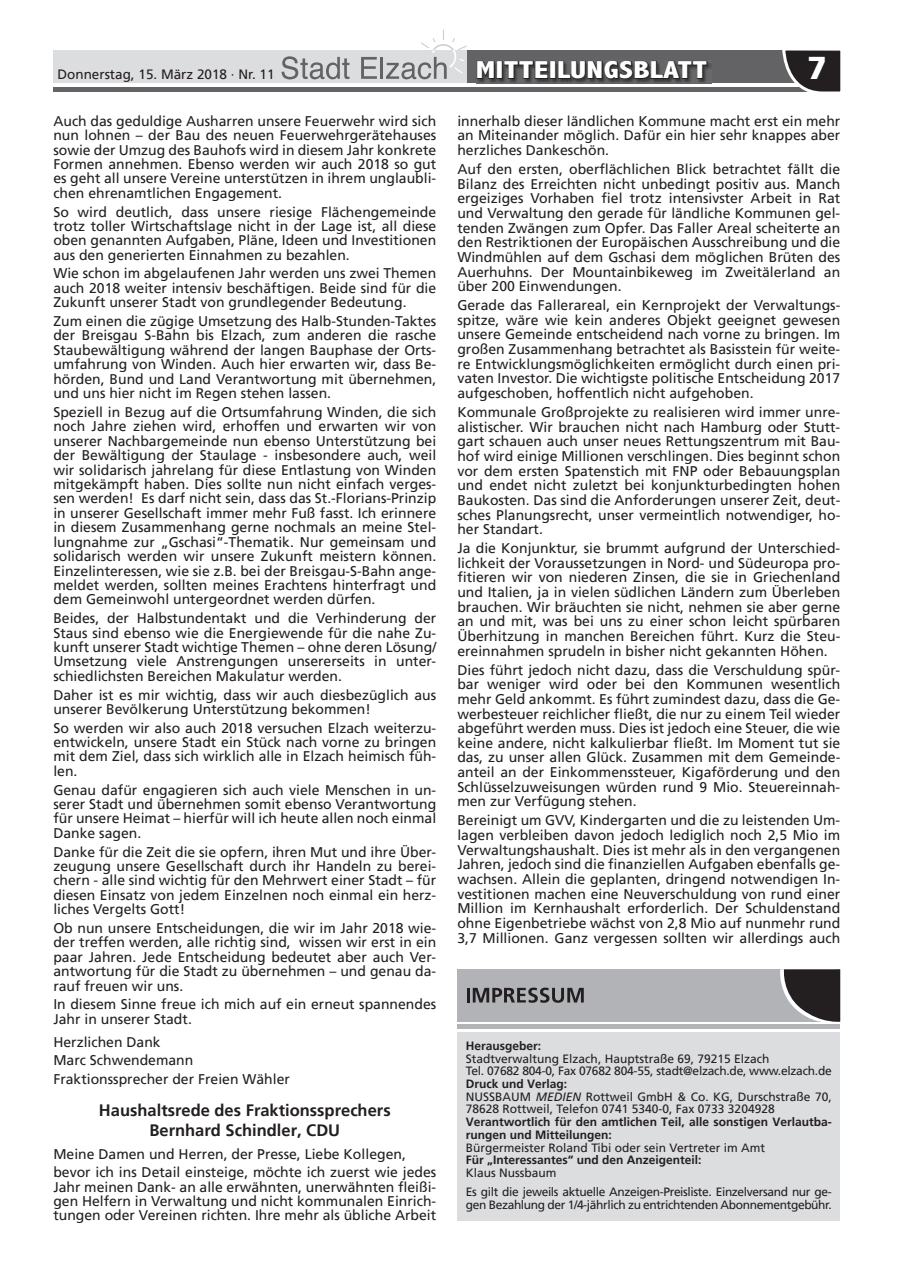
<style>
.page{position:relative;width:902px;height:1280px;background:#fff}
.page>*{position:absolute;margin:0;border:0;box-sizing:border-box;transform-origin:0 0}
.t1{font:900 31.5px "Frutiger";color:#fff}
.t2{font:800 condensed 24.45px "Abadi";letter-spacing:.01em;color:#fff;scale:1.26 1}
.t3{font:700 16.5px/19.5px "Frutiger";color:#231f20;text-align:center}
.t4{font:13.95px/14.4px "Frutiger";color:#231f20;text-align:justify}
.t5{font:13.5px "Frutiger";color:#231f20}
.t6{font:12px/12.8px "Frutiger";color:#231f20}
.t7{font:12px/19.2px "Frutiger";letter-spacing:-.03em;color:#231f20}
.t8{font:700 12px/12.8px "Frutiger";color:#231f20}
.s1{font-weight:700}
.s2{font-style:italic}
</style>
<div class="page">
<div style="left:53px;top:51px;width:787px;height:32px;background:#dcdddf"></div>
<div style="left:467px;top:51px;width:361px;height:32px;background:#636366"></div>
<hr style="left:53px;top:87px;width:787px;height:4px;background:#636366">
<svg style="left:780px;top:50px;width:61px;height:42px"></svg>
<svg style="left:281px;top:56px;width:68px;height:23px"></svg>
<svg style="left:361px;top:57px;width:16px;height:22px"></svg>
<hr style="left:380px;top:57px;width:3px;height:22px;background:#636366">
<svg style="left:386px;top:29px;width:81px;height:50px"></svg>
<img style="left:478px;top:63px;width:233px;height:20px">
<svg style="left:476px;top:60px;width:232px;height:20px"></svg>
<div style="left:457px;top:969px;width:383px;height:52px;background:#b2b3b7"></div>
<div style="left:457px;top:1031px;width:383px;height:189px;background:#dcdddf"></div>
<hr style="left:457px;top:1024px;width:383px;height:4px;background:#b2b3b7">
<hr style="left:466px;top:988px;width:3px;height:14px;background:#231f20">
<svg style="left:472px;top:987px;width:111px;height:16px"></svg>
<svg style="left:777px;top:969px;width:63px;height:53px"></svg>
<p class="t5" style="left:57px;top:66px;width:219px">Donnerstag, 15. März 2018 · Nr. 11</p>
<h2 class="t2" style="left:476px;top:57px;width:185px">MITTEILUNGSBLATT</h2>
<h1 class="t1" style="left:807px;top:49px;width:21px">7</h1>
<p class="t4" style="left:53px;top:114px;width:384px">Auch das geduldige Ausharren unsere Feuerwehr wird sich nun lohnen – der Bau des neuen Feuerwehrgerätehauses sowie der Umzug des Bauhofs wird in diesem Jahr konkrete Formen annehmen. Ebenso werden wir auch 2018 so gut es geht all unsere Vereine unterstützen in ihrem unglaubli&shy;chen ehrenamtlichen Engagement.</p>
<p class="t4" style="left:53px;top:204px;width:384px">So wird deutlich, dass unsere riesige Flächengemeinde trotz toller Wirtschaftslage nicht in der Lage ist, all diese oben genannten Aufgaben, Pläne, Ideen und Investitionen aus den generierten Einnahmen zu bezahlen.</p>
<p class="t4" style="left:53px;top:266px;width:384px">Wie schon im abgelaufenen Jahr werden uns zwei Themen auch 2018 weiter intensiv beschäftigen. Beide sind für die Zukunft unserer Stadt von grundlegender Bedeutung.</p>
<p class="t4" style="left:53px;top:314px;width:384px">Zum einen die zügige Umsetzung des Halb-Stunden-Taktes der Breisgau S-Bahn bis Elzach, zum anderen die rasche Staubewältigung während der langen Bauphase der Orts&shy;umfahrung von Winden. Auch hier erwarten wir, dass Be&shy;hörden, Bund und Land Verantwortung mit übernehmen, und uns hier nicht im Regen stehen lassen.</p>
<p class="t4" style="left:53px;top:405px;width:384px">Speziell in Bezug auf die Ortsumfahrung Winden, die sich noch Jahre ziehen wird, erhoffen und erwarten wir von unserer Nachbargemeinde nun ebenso Unterstützung bei der Bewältigung der Staulage - insbesondere auch, weil wir solidarisch jahrelang für diese Entlastung von Winden mitgekämpft haben. Dies sollte nun nicht einfach verges&shy;sen werden! Es darf nicht sein, dass das St.-Florians-Prinzip in unserer Gesellschaft immer mehr Fuß fasst. Ich erinnere in diesem Zusammenhang gerne nochmals an meine Stel&shy;lungnahme zur „Gschasi“-Thematik. Nur gemeinsam und solidarisch werden wir unsere Zukunft meistern können.<br>Einzelinteressen, wie sie z.B. bei der Breisgau-S-Bahn ange&shy;meldet werden, sollten meines Erachtens hinterfragt und dem Gemeinwohl untergeordnet werden dürfen.</p>
<p class="t4" style="left:53px;top:611px;width:384px">Beides, der Halbstundentakt und die Verhinderung der Staus sind ebenso wie die Energiewende für die nahe Zu&shy;kunft unserer Stadt wichtige Themen – ohne deren Lösung/ Umsetzung viele Anstrengungen unsererseits in unter&shy;schiedlichsten Bereichen Makulatur werden.</p>
<p class="t4" style="left:53px;top:687px;width:384px">Daher ist es mir wichtig, dass wir auch diesbezüglich aus unserer Bevölkerung Unterstützung bekommen!</p>
<p class="t4" style="left:53px;top:720px;width:384px">So werden wir also auch 2018 versuchen Elzach weiterzu&shy;entwickeln, unsere Stadt ein Stück nach vorne zu bringen mit dem Ziel, dass sich wirklich alle in Elzach heimisch füh&shy;len.</p>
<p class="t4" style="left:53px;top:782px;width:384px">Genau dafür engagieren sich auch viele Menschen in un&shy;serer Stadt und übernehmen somit ebenso Verantwortung für unsere Heimat – hierfür will ich heute allen noch einmal Danke sagen.</p>
<p class="t4" style="left:53px;top:844px;width:384px">Danke für die Zeit die sie opfern, ihren Mut und ihre Über&shy;zeugung unsere Gesellschaft durch ihr Handeln zu berei&shy;chern - alle sind wichtig für den Mehrwert einer Stadt – für diesen Einsatz von jedem Einzelnen noch einmal ein herz&shy;liches Vergelts Gott!</p>
<p class="t4" style="left:53px;top:921px;width:384px">Ob nun unsere Entscheidungen, die wir im Jahr 2018 wie&shy;der treffen werden, alle richtig sind, wissen wir erst in ein paar Jahren. Jede Entscheidung bedeutet aber auch Ver&shy;antwortung für die Stadt zu übernehmen – und genau da&shy;rauf freuen wir uns.</p>
<p class="t4" style="left:53px;top:997px;width:384px">In diesem Sinne freue ich mich auf ein erneut spannendes<br>Jahr in unserer Stadt.</p>
<p class="t4" style="left:53px;top:1032px;width:238px;line-height:18.6px;text-align:left">Herzlichen Dank<br>Marc Schwendemann<br>Fraktionssprecher der Freien Wähler</p>
<p class="t3" style="left:99px;top:1100px;width:293px">Haushaltsrede des Fraktionssprechers<br>Bernhard Schindler, CDU</p>
<p class="t4" style="left:53px;top:1144px;width:384px;line-height:18.6px">Meine Damen und Herren, der Presse, Liebe Kollegen, bevor ich ins Detail einsteige, möchte ich zuerst wie jedes</p>
<p class="t4" style="left:53px;top:1179px;width:384px">Jahr meinen Dank- an alle erwähnten, unerwähnten fleißi&shy;gen Helfern in Verwaltung und nicht kommunalen Einrich&shy;tungen oder Vereinen richten. Ihre mehr als übliche Arbeit</p>
<p class="t4" style="left:457px;top:113px;width:384px">innerhalb dieser ländlichen Kommune macht erst ein mehr an Miteinander möglich. Dafür ein hier sehr knappes aber herzliches Dankeschön.</p>
<p class="t4" style="left:457px;top:162px;width:384px">Auf den ersten, oberflächlichen Blick betrachtet fällt die Bilanz des Erreichten nicht unbedingt positiv aus. Manch ergeiziges Vorhaben fiel trotz intensivster Arbeit in Rat und Verwaltung den gerade für ländliche Kommunen gel&shy;tenden Zwängen zum Opfer. Das Faller Areal scheiterte an den Restriktionen der Europäischen Ausschreibung und die Windmühlen auf dem Gschasi dem möglichen Brüten des Auerhuhns. Der Mountainbikeweg im Zweitälerland an über 200 Einwendungen.</p>
<p class="t4" style="left:457px;top:298px;width:384px">Gerade das Fallerareal, ein Kernprojekt der Verwaltungs&shy;spitze, wäre wie kein anderes Objekt geeignet gewesen unsere Gemeinde entscheidend nach vorne zu bringen. Im großen Zusammenhang betrachtet als Basisstein für weite&shy;re Entwicklungsmöglichkeiten ermöglicht durch einen pri&shy;vaten Investor. Die wichtigste politische Entscheidung 2017 aufgeschoben, hoffentlich nicht aufgehoben.</p>
<p class="t4" style="left:457px;top:405px;width:384px">Kommunale Großprojekte zu realisieren wird immer unre&shy;alistischer. Wir brauchen nicht nach Hamburg oder Stutt&shy;gart schauen auch unser neues Rettungszentrum mit Bau&shy;hof wird einige Millionen verschlingen. Dies beginnt schon vor dem ersten Spatenstich mit FNP oder Bebauungsplan und endet nicht zuletzt bei konjunkturbedingten hohen Baukosten. Das sind die Anforderungen unserer Zeit, deut&shy;sches Planungsrecht, unser vermeintlich notwendiger, ho&shy;her Standart.</p>
<p class="t4" style="left:457px;top:541px;width:384px">Ja die Konjunktur, sie brummt aufgrund der Unterschied&shy;lichkeit der Voraussetzungen in Nord- und Südeuropa pro&shy;fitieren wir von niederen Zinsen, die sie in Griechenland und Italien, ja in vielen südlichen Ländern zum Überleben brauchen. Wir bräuchten sie nicht, nehmen sie aber gerne an und mit, was bei uns zu einer schon leicht spürbaren Überhitzung in manchen Bereichen führt. Kurz die Steu&shy;ereinnahmen sprudeln in bisher nicht gekannten Höhen.</p>
<p class="t4" style="left:457px;top:662px;width:384px">Dies führt jedoch nicht dazu, dass die Verschuldung spür&shy;bar weniger wird oder bei den Kommunen wesentlich mehr Geld ankommt. Es führt zumindest dazu, dass die Ge&shy;werbesteuer reichlicher fließt, die nur zu einem Teil wieder abgeführt werden muss. Dies ist jedoch eine Steuer, die wie keine andere, nicht kalkulierbar fließt. Im Moment tut sie das, zu unser allen Glück. Zusammen mit dem Gemeinde&shy;anteil an der Einkommenssteuer, Kigaförderung und den Schlüsselzuweisungen würden rund 9 Mio. Steuereinnah&shy;men zur Verfügung stehen.</p>
<p class="t4" style="left:457px;top:813px;width:384px">Bereinigt um GVV, Kindergarten und die zu leistenden Um&shy;lagen verbleiben davon jedoch lediglich noch 2,5 Mio im Verwaltungshaushalt. Dies ist mehr als in den vergangenen Jahren, jedoch sind die finanziellen Aufgaben ebenfalls ge&shy;wachsen. Allein die geplanten, dringend notwendigen In&shy;vestitionen machen eine Neuverschuldung von rund einer Million im Kernhaushalt erforderlich. Der Schuldenstand ohne Eigenbetriebe wächst von 2,8 Mio auf nunmehr rund 3,7 Millionen. Ganz vergessen sollten wir allerdings auch</p>
<p class="t8" style="left:466px;top:1039px;width:77px">Herausgeber:</p>
<p class="t6" style="left:466px;top:1052px;width:367px">Stadtverwaltung Elzach, Hauptstraße 69, 79215 Elzach<br>Tel. 07682 804-0, Fax 07682 804-55, stadt@elzach.de, www.elzach.de</p>
<p class="t6" style="left:466px;top:1077px;width:367px"><span class="s1">Druck und Verlag:<br></span>NUSSBAUM <span class="s2">MEDIEN</span> Rottweil GmbH &amp; Co. KG, Durschstraße 70,<br>78628 Rottweil, Telefon 0741 5340-0, Fax 0733 3204928</p>
<p class="t8" style="left:466px;top:1115px;width:367px">Verantwortlich für den amtlichen Teil, alle sonstigen Verlautba&shy;rungen und Mitteilungen:</p>
<p class="t6" style="left:466px;top:1141px;width:301px">Bürgermeister Roland Tibi oder sein Vertreter im Amt</p>
<p class="t8" style="left:466px;top:1154px;width:237px">Für „Interessantes“ und den Anzeigenteil:</p>
<p class="t7" style="left:466px;top:1163px;width:367px">Klaus Nussbaum<br>Es gilt die jeweils aktuelle Anzeigen-Preisliste. Einzelversand nur ge-</p>
<p class="t7" style="left:466px;top:1195px;width:367px">gen Bezahlung der 1/4-jährlich zu entrichtenden Abonnementgebühr.</p>
</div>
